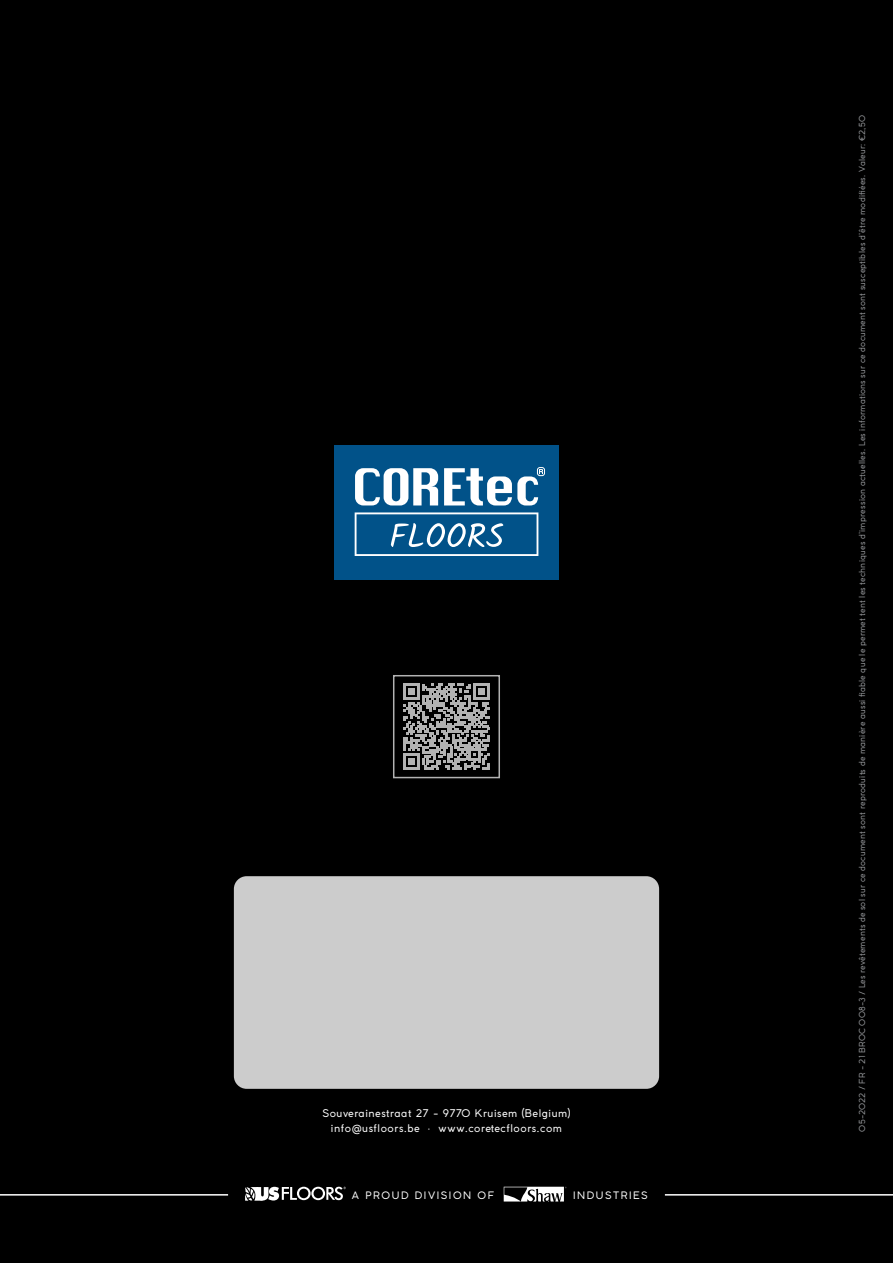
<style>
.page{position:relative;width:893px;height:1263px;background:#000}
.page>*{position:absolute;margin:0;border:0;box-sizing:border-box;transform-origin:0 0}
.t1{font:10.5px/15px "Coco Gothic";letter-spacing:.05em;color:#fff;text-align:center}
.t2{font:10.2px "Coco Gothic";letter-spacing:.15em;color:#fff}
.t3{font:8.25px "Coco Gothic";letter-spacing:.03em;color:#939598}
</style>
<div class="page">
<div style="left:234px;top:876px;width:425px;height:213px;background:#ccc;border-radius:13px"></div>
<hr style="left:0;top:1194px;width:228px;height:1px;background:#fff">
<hr style="left:665px;top:1194px;width:228px;height:1px;background:#fff">
<svg style="left:245px;top:1187px;width:101px;height:14px"></svg>
<svg style="left:504px;top:1187px;width:62px;height:14px"></svg>
<div style="left:335px;top:445px;width:224px;height:134px;background:#015289"></div>
<svg style="left:355px;top:467px;width:190px;height:39px"></svg>
<svg style="left:354px;top:512px;width:185px;height:44px"></svg>
<svg style="left:393px;top:675px;width:107px;height:104px"></svg>
<p class="t1" style="left:322px;top:1105px;width:250px">Souverainestraat 27 - 9770 Kruisem (Belgium) info@usfloors.be • www.coretecfloors.com</p>
<p class="t2" style="left:352px;top:1187px;width:144px">A PROUD DIVISION OF</p>
<p class="t2" style="left:573px;top:1187px;width:76px">INDUSTRIES</p>
<p class="t3" style="left:856px;top:1131px;width:1018px;rotate:-90deg">05-2022 / FR - 21 BROC 008-3 / Les revêtements de sol sur ce document sont reproduits de manière aussi fiable que le permet tent les techniques d’impression actuelles. Les informations sur ce document sont susceptibles d’être modifiées. Valeur: €2,50</p>
</div>
